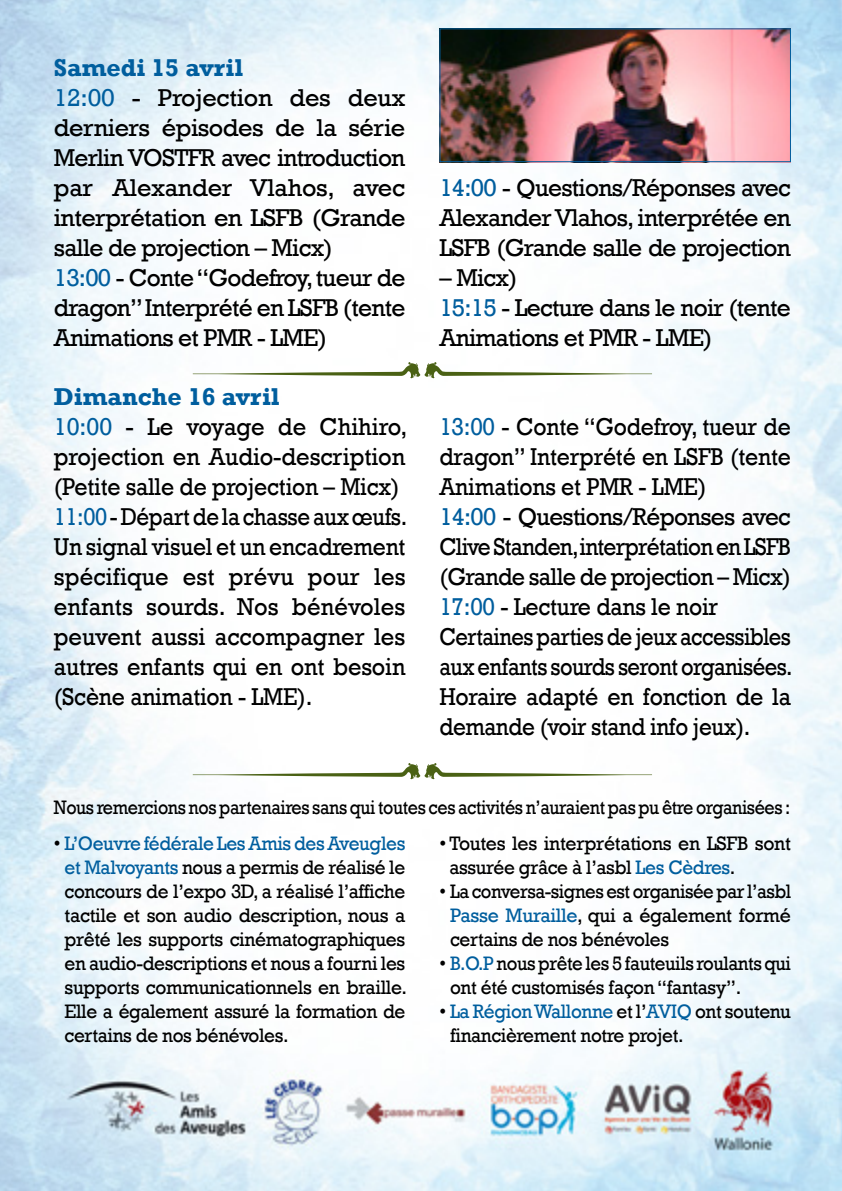
<style>
.page{position:relative;width:842px;height:1191px;background:#fff}
.page>*{position:absolute;margin:0;border:0;box-sizing:border-box;transform-origin:0 0}
.Texte_courant_justif{font:25px/30px "Rockwell";letter-spacing:-.025em;color:#000;text-align:justify}
.Texte_courant_justif-2{font:25px/30px "Rockwell";letter-spacing:-.025em;color:#000;text-align:justify;scale:.89 1}
.Texte_courant_justif-3{font:25px/30px "Rockwell";letter-spacing:-.025em;color:#000;text-align:justify;scale:.88 1}
.Texte_courant_justif-4{font:25px/30px "Rockwell";letter-spacing:-.025em;color:#000;text-align:justify;scale:.92 1}
.Texte_courant_justif-5{font:25px/30px "Rockwell";letter-spacing:-.025em;color:#000;text-align:justify;scale:.95 1}
.Texte_courant_justif-6{font:700 25px "Rockwell";color:#005e9e}
.Texte_courant_justif-7{font:20px/24px "Rockwell";letter-spacing:-.02em;color:#000;text-align:justify;scale:.95 1}
.Texte_courant_justif-8{font:20px/24px "Rockwell";letter-spacing:-.02em;color:#000;text-align:justify;scale:.93 1}
.Texte_courant_justif-9{font:20px "Rockwell";letter-spacing:-.02em;color:#000;scale:.9 1}
.Texte_courant_justif-10{font:20px/24px "Rockwell";letter-spacing:-.02em;color:#000}
.s1{color:#005e9e}
</style>
<div class="page">
<img style="left:0;top:0;width:842px;height:1191px">
<img style="left:441px;top:30px;width:348px;height:130px">
<div style="left:439px;top:28px;width:352px;height:134px;border:1px solid #005e9e"></div>
<svg style="left:193px;top:362px;width:459px;height:16px"></svg>
<svg style="left:193px;top:763px;width:459px;height:16px"></svg>
<p class="Texte_courant_justif-6" style="left:54px;top:52px;width:191px">Samedi 15 avril</p>
<p class="Texte_courant_justif" style="left:54px;top:83px;width:353px"><span class="s1">12:00</span> - Projection des deux derniers épisodes de la série Merlin VOSTFR avec introduction par Alexander Vlahos, avec interprétation en LSFB (Grande salle de projection – Micx)</p>
<p class="Texte_courant_justif" style="left:54px;top:263px;width:353px"><span class="s1">13:00</span> - Conte “Godefroy, tueur de dragon” Interprété en LSFB (tente Animations et PMR - LME)</p>
<p class="Texte_courant_justif-6" style="left:54px;top:381px;width:227px">Dimanche 16 avril</p>
<p class="Texte_courant_justif-5" style="left:54px;top:411px;width:373px"><span class="s1">10:00</span> - Le voyage de Chihiro, projection en Audio-description (Petite salle de projection – Micx)</p>
<p class="Texte_courant_justif-2" style="left:54px;top:501px;width:398px"><span class="s1">11:00</span> - Départ de la chasse aux œufs.<br>Un signal visuel et un encadrement spécifique est prévu pour les enfants sourds. Nos bénévoles peuvent aussi accompagner les autres enfants qui en ont besoin (Scène animation - LME).</p>
<p class="Texte_courant_justif" style="left:439px;top:173px;width:353px"><span class="s1">14:00</span> - Questions/Réponses avec Alexander Vlahos, interprétée en LSFB (Grande salle de projection</p>
<p class="Texte_courant_justif" style="left:439px;top:263px;width:80px">– Micx)</p>
<p class="Texte_courant_justif" style="left:439px;top:293px;width:353px"><span class="s1">15:15</span> - Lecture dans le noir (tente<br>Animations et PMR - LME)</p>
<p class="Texte_courant_justif-4" style="left:439px;top:411px;width:384px"><span class="s1">13:00</span> - Conte “Godefroy, tueur de dragon” Interprété en LSFB (tente Animations et PMR - LME)</p>
<p class="Texte_courant_justif" style="left:439px;top:501px;width:353px"><span class="s1">14:00</span> - Questions/Réponses avec Clive Standen,interprétation en LSFB (Grande salle de projection – Micx)</p>
<p class="Texte_courant_justif-4" style="left:439px;top:591px;width:305px"><span class="s1">17:00</span> - Lecture dans le noir</p>
<p class="Texte_courant_justif-3" style="left:439px;top:621px;width:403px">Certaines parties de jeux accessibles aux enfants sourds seront organisées.<br>Horaire adapté en fonction de la demande (voir stand info jeux).</p>
<p class="Texte_courant_justif-9" style="left:54px;top:796px;width:820px">Nous remercions nos partenaires sans qui toutes ces activités n’auraient pas pu être organisées :</p>
<p class="Texte_courant_justif-7" style="left:65px;top:831px;width:362px;text-indent:-11px">• <span class="s1">L’Oeuvre fédérale Les Amis des Aveugles et Malvoyants</span> nous a permis de réalisé le concours de l’expo 3D, a réalisé l’affiche tactile et son audio description, nous a prêté les supports cinématographiques en audio-descriptions et nous a fourni les supports communicationnels en braille.<br>Elle a également assuré la formation de certains de nos bénévoles.</p>
<p class="Texte_courant_justif-10" style="left:449px;top:831px;width:343px;text-indent:-10px">• Toutes les interprétations en LSFB sont assurée grâce à l’asbl <span class="s1">Les Cèdres</span>.</p>
<p class="Texte_courant_justif-8" style="left:450px;top:879px;width:368px;text-indent:-11px">• La conversa-signes est organisée par l’asbl <span class="s1">Passe Muraille</span>, qui a également formé certains de nos bénévoles</p>
<p class="Texte_courant_justif-8" style="left:450px;top:951px;width:368px;text-indent:-11px">• <span class="s1">B.O.P</span> nous prête les 5 fauteuils roulants qui ont été customisés façon “fantasy”.</p>
<p class="Texte_courant_justif-7" style="left:450px;top:999px;width:360px;text-indent:-11px">• <span class="s1">La Région Wallonne</span> et l’<span class="s1">AVIQ</span> ont soutenu financièrement notre projet.</p>
</div>
